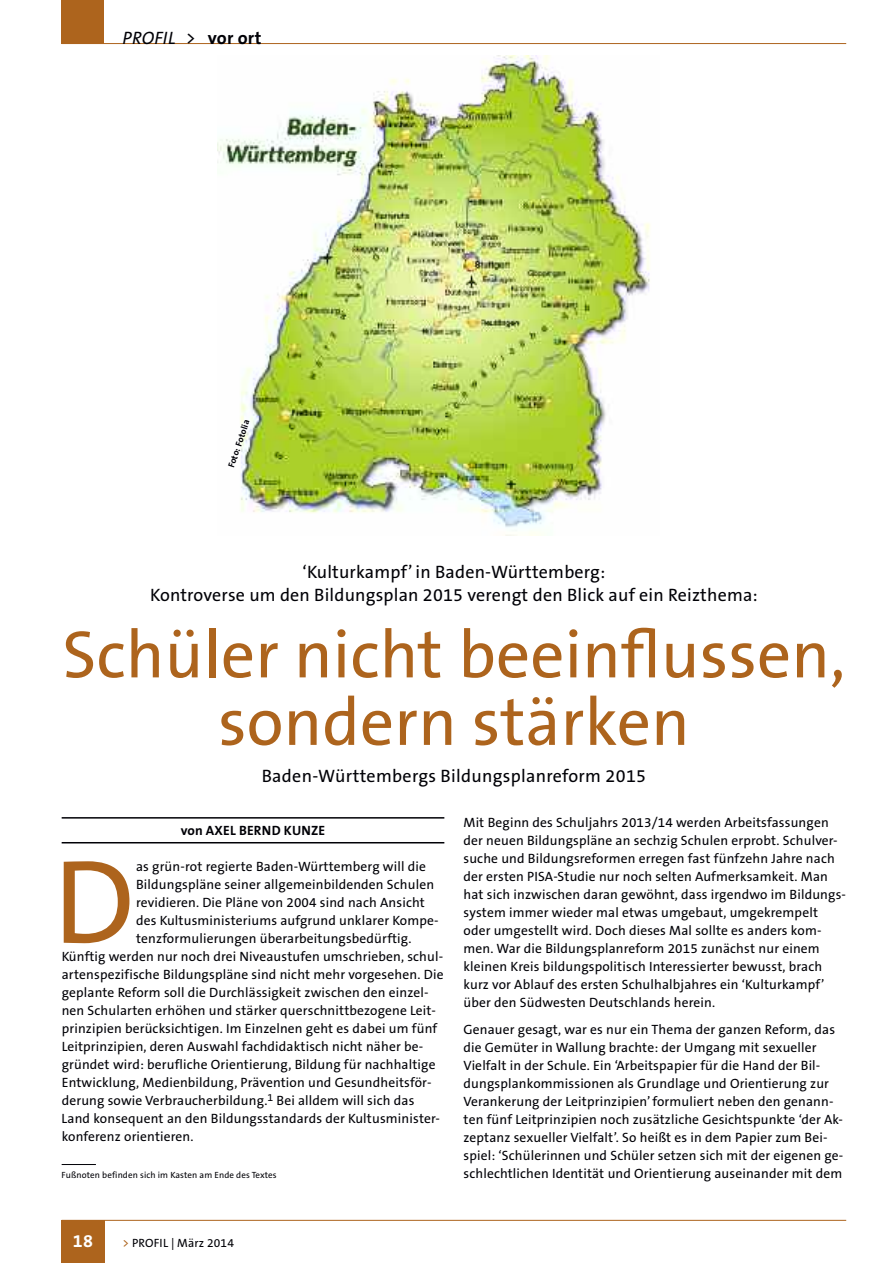
<style>
.page{position:relative;width:893px;height:1263px;background:#fff}
.page>*{position:absolute;margin:0;border:0;box-sizing:border-box;transform-origin:0 0}
.t1{font:120.15px "The Sans B5 Plain";color:#ad641d}
.t2{font:67.5px/67.5px "The Sans B5 Plain";color:#ad641d;text-align:center}
.t3{font:18px/22.5px "The Sans B5 Plain";letter-spacing:.01em;color:#000006;text-align:center}
.t4{font:italic 18px "The Sans B5 Plain";letter-spacing:.01em;color:#000006}
.t5{font:700 18px "The Sans B7";color:#fff}
.t6{font:13.5px/18px "The Sans B5 Plain";letter-spacing:.01em;color:#000006}
.t7{font:700 13.5px "The Sans B7";letter-spacing:.01em;color:#000006}
.t8{font:12px "The Sans B5 Plain";letter-spacing:.01em;color:#000006}
.t9{font:9px "The Sans B5 Plain";letter-spacing:.01em;color:#000006}
.t10{font:700 9px "The Sans B7";color:#000006}
.s1{font-style:normal}
.s2{font-family:"The Sans B7";font-weight:700;font-style:normal}
.s3{color:#ad641d}
</style>
<div class="page">
<hr style="left:62px;top:1220px;width:784px;height:1px;background:#ad641d">
<div style="left:62px;top:1220px;width:43px;height:43px;background:#ad641d"></div>
<hr style="left:62px;top:43px;width:784px;height:1px;background:#ad641d">
<div style="left:62px;top:0;width:42px;height:44px;background:#ad641d"></div>
<hr style="left:62px;top:817px;width:382px;height:1px;background:#000006">
<hr style="left:62px;top:842px;width:382px;height:1px;background:#000006">
<img style="left:217px;top:55px;width:433px;height:480px">
<hr style="left:62px;top:1164px;width:34px;height:1px;background:#000006">
<h3 class="t4" style="left:123px;top:29px;width:140px">PROFIL <span class="s1">&gt;</span> <span class="s2">vor ort</span></h3>
<p class="t10" style="left:226px;top:466px;width:51px;rotate:-71deg">Foto: Fotolia</p>
<h3 class="t3" style="left:150px;top:562px;width:609px">‘Kulturkampf’ in Baden-Württemberg:<br>Kontroverse um den Bildungsplan 2015 verengt den Blick auf ein Reizthema:</h3>
<h2 class="t2" style="left:62px;top:623px;width:784px">Schüler nicht beeinflussen, sondern stärken</h2>
<h3 class="t3" style="left:262px;top:766px;width:386px">Baden-Württembergs Bildungsplanreform 2015</h3>
<p class="t7" style="left:181px;top:823px;width:146px">von AXEL BERND KUNZE</p>
<h1 class="t1" style="left:54px;top:840px;width:83px">D</h1>
<p class="t6" style="left:136px;top:858px;width:291px">as grün-rot regierte Baden-Württemberg will die</p>
<p class="t6" style="left:136px;top:876px;width:300px">Bildungspläne seiner allgemeinbildenden Schulen</p>
<p class="t6" style="left:136px;top:894px;width:290px">revidieren. Die Pläne von 2004 sind nach Ansicht</p>
<p class="t6" style="left:136px;top:912px;width:304px">des Kultusministeriums aufgrund unklarer Kompe-</p>
<p class="t6" style="left:136px;top:930px;width:277px">tenzformulierungen überarbeitungsbedürftig.</p>
<p class="t6" style="left:62px;top:948px;width:383px">Künftig werden nur noch drei Niveaustufen umschrieben, schul-</p>
<p class="t6" style="left:62px;top:966px;width:383px">artenspezifische Bildungspläne sind nicht mehr vorgesehen. Die</p>
<p class="t6" style="left:62px;top:984px;width:368px">geplante Reform soll die Durchlässigkeit zwischen den einzel-</p>
<p class="t6" style="left:62px;top:1002px;width:376px">nen Schularten erhöhen und stärker querschnittbezogene Leit-</p>
<p class="t6" style="left:62px;top:1020px;width:377px">prinzipien berücksichtigen. Im Einzelnen geht es dabei um fünf</p>
<p class="t6" style="left:62px;top:1038px;width:363px">Leitprinzipien, deren Auswahl fachdidaktisch nicht näher be-</p>
<p class="t6" style="left:62px;top:1056px;width:375px">gründet wird: berufliche Orientierung, Bildung für nachhaltige</p>
<p class="t6" style="left:62px;top:1074px;width:371px">Entwicklung, Medienbildung, Prävention und Gesundheitsför-</p>
<p class="t6" style="left:62px;top:1092px;width:354px">derung sowie Verbraucherbildung.<sup>1</sup> Bei alldem will sich das</p>
<p class="t6" style="left:62px;top:1110px;width:380px">Land konsequent an den Bildungsstandards der Kultusminister-</p>
<p class="t6" style="left:62px;top:1128px;width:133px">konferenz orientieren.</p>
<p class="t9" style="left:62px;top:1170px;width:217px">Fußnoten befinden sich im Kasten am Ende des Textes</p>
<p class="t6" style="left:463px;top:814px;width:384px">Mit Beginn des Schuljahrs 2013/14 werden Arbeitsfassungen der neuen Bildungspläne an sechzig Schulen erprobt. Schulver&shy;suche und Bildungsreformen erregen fast fünfzehn Jahre nach der ersten PISA-Studie nur noch selten Aufmerksamkeit. Man hat sich inzwischen daran gewöhnt, dass irgendwo im Bildungs&shy;system immer wieder mal etwas umgebaut, umgekrempelt oder umgestellt wird. Doch dieses Mal sollte es anders kom&shy;men. War die Bildungsplanreform 2015 zunächst nur einem kleinen Kreis bildungspolitisch Interessierter bewusst, brach kurz vor Ablauf des ersten Schulhalbjahres ein ‘Kulturkampf’ über den Südwesten Deutschlands herein.</p>
<p class="t6" style="left:463px;top:1021px;width:381px">Genauer gesagt, war es nur ein Thema der ganzen Reform, das die Gemüter in Wallung brachte: der Umgang mit sexueller Vielfalt in der Schule. Ein ‘Arbeitspapier für die Hand der Bil&shy;dungsplankommissionen als Grundlage und Orientierung zur Verankerung der Leitprinzipien’ formuliert neben den genann&shy;ten fünf Leitprinzipien noch zusätzliche Gesichtspunkte ‘der Ak&shy;zeptanz sexueller Vielfalt’. So heißt es in dem Papier zum Bei&shy;spiel: ‘Schülerinnen und Schüler setzen sich mit der eigenen ge&shy;schlechtlichen Identität und Orientierung auseinander mit dem</p>
<h3 class="t5" style="left:73px;top:1231px;width:21px">18</h3>
<p class="t8" style="left:123px;top:1236px;width:113px"><span class="s3">&gt;</span> PROFIL | März 2014</p>
</div>
